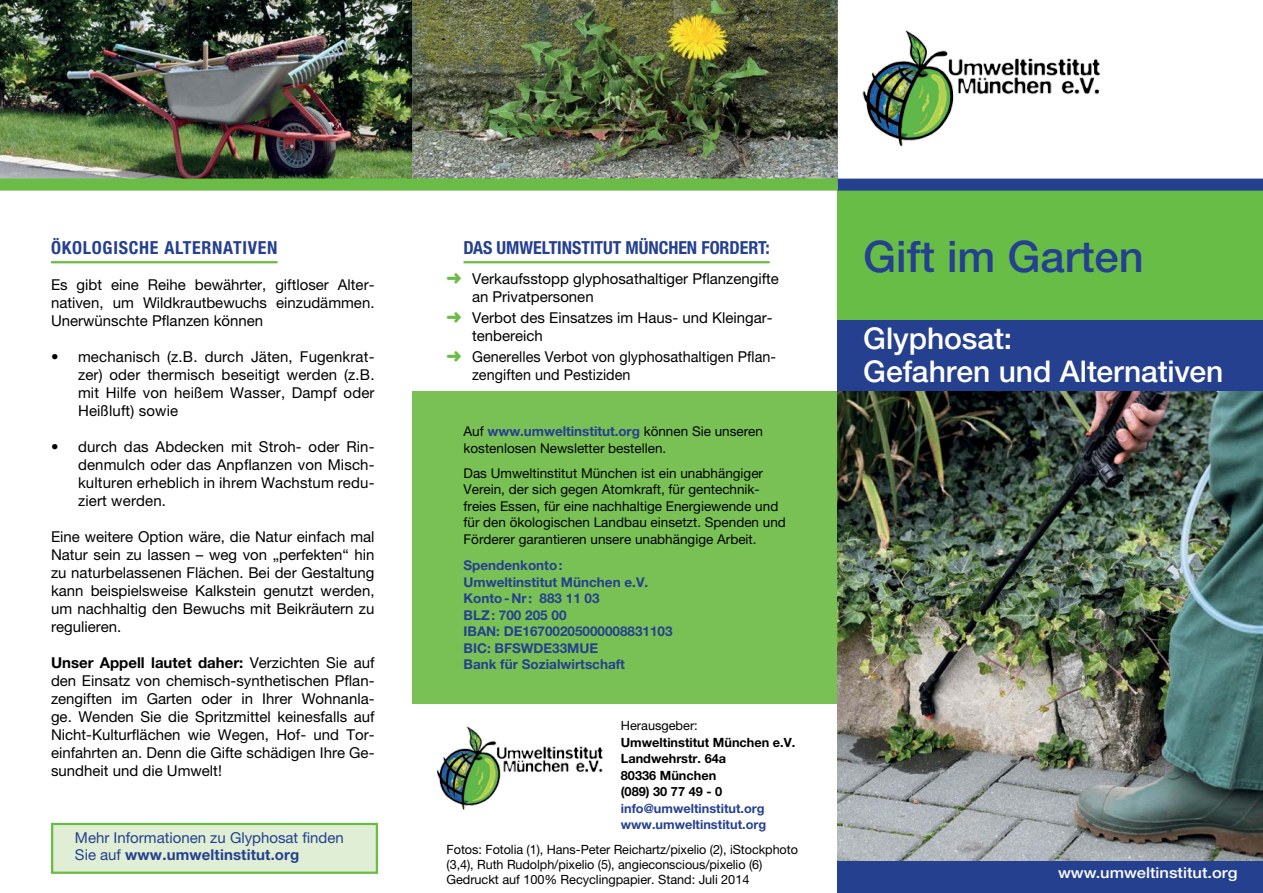
<style>
.page{position:relative;width:1263px;height:893px;background:#fff}
.page>*{position:absolute;margin:0;border:0;box-sizing:border-box;transform-origin:0 0}
.t1{font:500 43.5px "Helvetica Neue LT Pro";color:#25408f}
.t2{font:500 30px/33px "Helvetica Neue LT Pro";letter-spacing:-.005em;color:#fff}
.t3{font:700 condensed 18px "Helvetica Neue LT Pro";letter-spacing:-.005em;color:#25408f}
.t4{font:700 condensed 18px "Helvetica Neue LT Pro";letter-spacing:.04em;color:#25408f}
.t5{font:15px/18px "Helvetica Neue LT Pro";color:#000;text-align:justify}
.t6{font:15px/18px "Helvetica Neue LT Pro";color:#000;scale:.96 1}
.t7{font:15px/16.5px "Helvetica Neue LT Pro";color:#25408f}
.t8{font:500 15px "Helvetica Neue LT Pro";color:#fff;scale:1.1 1}
.t9{font:13.5px/16.5px "Helvetica Neue LT Pro";color:#000}
.t10{font:700 13.5px/16.5px "Helvetica Neue LT Pro";color:#25408f}
.t11{font:12.75px/15.3px "Helvetica Neue LT Pro";letter-spacing:-.005em;color:#000}
.t12{font:700 12.75px/16.5px "Helvetica Neue LT Pro";color:#000}
.t13{font:700 12.75px/16.5px "Helvetica Neue LT Pro";color:#25408f}
.s1{font-weight:700}
.s2{font-weight:700;color:#25408f}
</style>
<div class="page">
<img style="left:0;top:0;width:412px;height:179px">
<img style="left:412px;top:0;width:426px;height:179px">
<div style="left:0;top:179px;width:838px;height:12px;background:#6abc46"></div>
<div style="left:838px;top:319px;width:425px;height:73px;background:#25408f"></div>
<div style="left:838px;top:189px;width:425px;height:130px;background:#68bd46"></div>
<div style="left:838px;top:179px;width:425px;height:12px;background:#25408f"></div>
<hr style="left:51px;top:261px;width:227px;height:2px;background:#6abc46">
<hr style="left:463px;top:261px;width:307px;height:2px;background:#6abc46">
<div style="left:838px;top:859px;width:425px;height:34px;background:#25408f"></div>
<img style="left:862px;top:30px;width:239px;height:117px">
<div style="left:51px;top:823px;width:327px;height:51px;background:#dfeed4;border:2px solid #6abc46"></div>
<img style="left:437px;top:726px;width:167px;height:84px">
<div style="left:412px;top:392px;width:426px;height:312px;background:#7ac155"></div>
<img style="left:838px;top:392px;width:425px;height:468px">
<p class="t4" style="left:51px;top:237px;width:228px">ÖKOLOGISCHE ALTERNATIVEN</p>
<p class="t5" style="left:51px;top:276px;width:325px">Es gibt eine Reihe bewährter, giftloser Alter&shy;nativen, um Wildkrautbewuchs einzudämmen.<br>Unerwünschte Pflanzen können</p>
<p class="t5" style="left:78px;top:348px;width:298px;text-indent:-27px">• mechanisch (z.B. durch Jäten, Fugenkrat&shy;zer) oder thermisch beseitigt werden (z.B. mit Hilfe von heißem Wasser, Dampf oder Heißluft) sowie</p>
<p class="t5" style="left:78px;top:438px;width:298px;text-indent:-27px">• durch das Abdecken mit Stroh- oder Rin&shy;denmulch oder das Anpflanzen von Misch&shy;kulturen erheblich in ihrem Wachstum redu&shy;ziert werden.</p>
<p class="t5" style="left:51px;top:528px;width:325px">Eine weitere Option wäre, die Natur einfach mal Natur sein zu lassen – weg von „perfekten“ hin zu naturbelassenen Flächen. Bei der Gestaltung kann beispielsweise Kalkstein genutzt werden, um nachhaltig den Bewuchs mit Beikräutern zu regulieren.</p>
<p class="t5" style="left:51px;top:654px;width:325px"><span class="s1">Unser Appell lautet daher:</span> Verzichten Sie auf den Einsatz von chemisch-synthetischen Pflan&shy;zengiften im Garten oder in Ihrer Wohnanla&shy;ge. Wenden Sie die Spritzmittel keinesfalls auf Nicht-Kulturflächen wie Wegen, Hof- und Tor&shy;einfahrten an. Denn die Gifte schädigen Ihre Ge&shy;sundheit und die Umwelt!</p>
<p class="t7" style="left:75px;top:829px;width:270px">Mehr Informationen zu Glyphosat finden<br>Sie auf <span class="s1">www.umweltinstitut.org</span></p>
<p class="t3" style="left:463px;top:237px;width:308px">DAS UMWELTINSTITUT MÜNCHEN FORDERT:</p>
<p class="t5" style="left:472px;top:269px;width:308px">Verkaufsstopp glyphosathaltiger Pflanzengifte an Privatpersonen</p>
<p class="t5" style="left:472px;top:309px;width:302px">Verbot des Einsatzes im Haus- und Kleingar&shy;tenbereich</p>
<p class="t6" style="left:472px;top:348px;width:318px">Generelles Verbot von glyphosathaltigen Pflan&shy;zengiften und Pestiziden</p>
<p class="t9" style="left:463px;top:423px;width:301px">Auf <span class="s2">www.umweltinstitut.org</span> können Sie unseren kostenlosen Newsletter bestellen.</p>
<p class="t9" style="left:463px;top:464px;width:324px">Das Umweltinstitut München ist ein unabhängiger Verein, der sich gegen Atomkraft, für gentechnik&shy;freies Essen, für eine nachhaltige Energiewende und für den ökologischen Landbau einsetzt. Spenden und Förderer garantieren unsere unabhängige Arbeit.</p>
<p class="t10" style="left:463px;top:557px;width:211px">Spendenkonto:<br>Umweltinstitut München e.V.<br>Konto-Nr: 883 11 03<br>BLZ: 700 205 00<br>IBAN: DE16700205000008831103<br>BIC: BFSWDE33MUE<br>Bank für Sozialwirtschaft</p>
<p class="t11" style="left:621px;top:718px;width:78px">Herausgeber:</p>
<p class="t12" style="left:621px;top:734px;width:176px">Umweltinstitut München e.V.<br>Landwehrstr. 64a<br>80336 München<br>(089) 30 77 49 - 0</p>
<p class="t13" style="left:621px;top:800px;width:147px">info@umweltinstitut.org www.umweltinstitut.org</p>
<p class="t11" style="left:446px;top:841px;width:353px">Fotos: Fotolia (1), Hans-Peter Reichartz/pixelio (2), iStockphoto (3,4), Ruth Rudolph/pixelio (5), angieconscious/pixelio (6)<br>Gedruckt auf 100% Recyclingpapier. Stand: Juli 2014</p>
<h1 class="t1" style="left:863px;top:231px;width:282px">Gift im Garten</h1>
<h2 class="t2" style="left:863px;top:322px;width:362px">Glyphosat:<br>Gefahren und Alternativen</h2>
<p class="t8" style="left:1058px;top:864px;width:165px">www.umweltinstitut.org</p>
</div>
